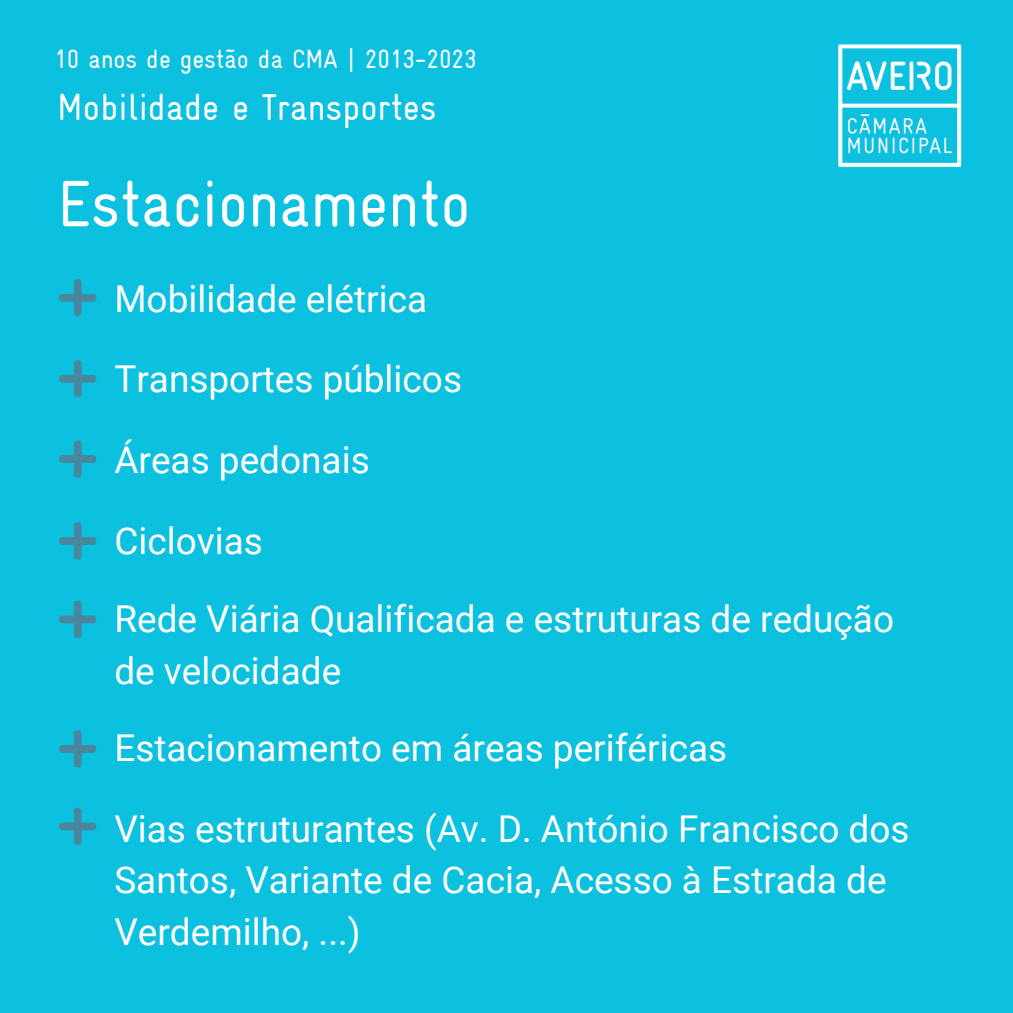
<style>
.page{position:relative;width:1013px;height:1013px;background:#fff}
.page>*{position:absolute;margin:0;border:0;box-sizing:border-box;transform-origin:0 0}
.t1{font:103.25px "Gravur Condensed";color:#48879d}
.t2{font:65.75px "Gravur Condensed";color:#fff}
.t3{font:37.5px "Gravur Condensed";color:#fff}
.t4{font:37px/51.5px "Roboto";color:#fff}
.t5{font:26.25px "Gravur Condensed";color:#fff}
</style>
<div class="page">
<div style="left:0;top:0;width:1012px;height:1012px;background:#0cc0df"></div>
<img style="left:838px;top:44px;width:124px;height:124px">
<p class="t5" style="left:54px;top:44px;width:424px">10 anos de gestão da CMA | 2013-2023</p>
<p class="t3" style="left:57px;top:86px;width:381px">Mobilidade e Transportes</p>
<p class="t2" style="left:57px;top:167px;width:415px">Estacionamento</p>
<p class="t1" style="left:54px;top:232px;width:48px">+</p>
<p class="t4" style="left:114px;top:273px;width:314px">Mobilidade elétrica</p>
<p class="t1" style="left:54px;top:312px;width:48px">+</p>
<p class="t4" style="left:114px;top:354px;width:349px">Transportes públicos</p>
<p class="t1" style="left:54px;top:393px;width:48px">+</p>
<p class="t4" style="left:114px;top:434px;width:257px">Áreas pedonais</p>
<p class="t1" style="left:54px;top:475px;width:48px">+</p>
<p class="t4" style="left:114px;top:515px;width:150px">Ciclovias</p>
<p class="t1" style="left:54px;top:553px;width:48px">+</p>
<p class="t1" style="left:54px;top:682px;width:48px">+</p>
<p class="t1" style="left:54px;top:760px;width:48px">+</p>
<p class="t4" style="left:114px;top:593px;width:781px">Rede Viária Qualificada e estruturas de redução de velocidade</p>
<p class="t4" style="left:114px;top:723px;width:614px">Estacionamento em áreas periféricas</p>
<p class="t4" style="left:114px;top:803px;width:796px">Vias estruturantes (Av. D. António Francisco dos<br>Santos, Variante de Cacia, Acesso à Estrada de<br>Verdemilho, ...)</p>
</div>
